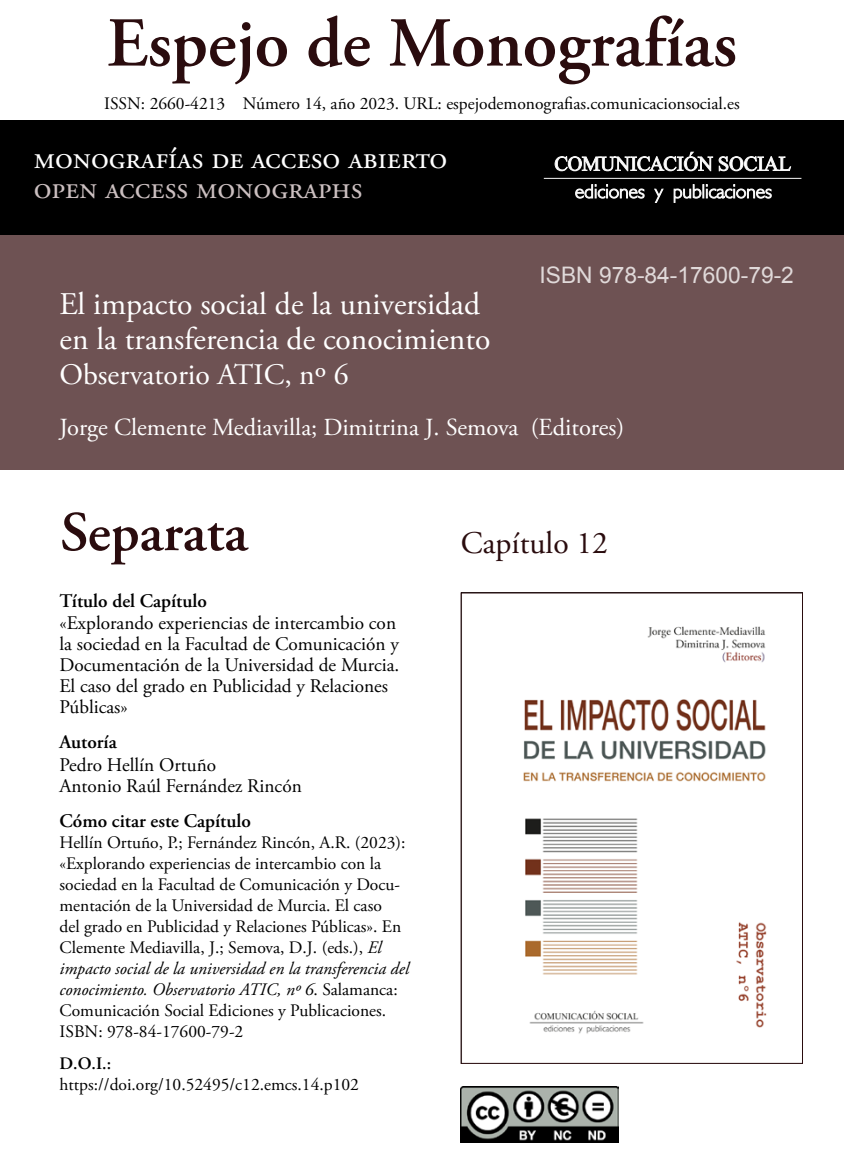
<style>
.page{position:relative;width:844px;height:1166px;background:#fff}
.page>*{position:absolute;margin:0;border:0;box-sizing:border-box;transform-origin:0 0}
.t1{font:600 70px "Adobe Garamond Pro";color:#2a0c0e}
.t2{font:600 56px "Adobe Garamond Pro";color:#2a0c0e}
.t3{font:31.5px/35px "Adobe Garamond Pro";color:#fff}
.t4{font:31.5px "Adobe Garamond Pro";color:#cbbfc0}
.t5{font:31.5px "Adobe Garamond Pro";color:#2a0c0e}
.t6{font:29.75px "Adobe Garamond Pro";letter-spacing:-.005em;color:#fff}
.body{font:24.5px "Adobe Garamond Pro";letter-spacing:-.005em;color:#fff}
.t7{font:22.75px "Arial";color:#e0d9d9}
.OA_etiquetas{font:19.25px/21px "Adobe Garamond Pro";color:#000}
.OA_etiquetas-2{font:600 19.25px "Adobe Garamond Pro";color:#000}
.Autor{font:19.25px "Adobe Garamond Pro";color:#000}
.Autor-2{font:17.5px/21px "Adobe Garamond Pro";color:#000}
.body-2{font:17.5px "Adobe Garamond Pro";color:#000}
.OA_etiquetas-3{font:17.5px "Adobe Garamond Pro";color:#000}
.OA_etiquetas-4{font:600 17.5px "Adobe Garamond Pro";color:#000}
.s1{font-style:italic}
</style>
<div class="page">
<img style="left:523px;top:626px;width:244px;height:408px">
<div style="left:0;top:235px;width:843px;height:235px;background:#6e5253"></div>
<img style="left:461px;top:1087px;width:157px;height:55px">
<div style="left:0;top:120px;width:843px;height:115px;background:#000"></div>
<svg style="left:554px;top:152px;width:236px;height:19px"></svg>
<hr style="left:543px;top:178px;width:258px;height:1px;background:#f6f6f6">
<svg style="left:575px;top:184px;width:196px;height:19px"></svg>
<p class="t1" style="left:107px;top:3px;width:631px">Espejo de Monografías</p>
<p class="body-2" style="left:104px;top:93px;width:637px">ISSN: 2660-4213 Número 14, año 2023. URL: espejodemonografias.comunicacionsocial.es</p>
<p class="t3" style="left:34px;top:141px;width:415px">monografías de acceso abierto</p>
<p class="t4" style="left:34px;top:169px;width:330px">open access monographs</p>
<p class="t7" style="left:539px;top:260px;width:256px">ISBN 978-84-17600-79-2</p>
<p class="t3" style="left:60px;top:288px;width:432px">El impacto social de la universidad en la transferencia de conocimiento</p>
<p class="t6" style="left:60px;top:357px;width:291px">Observatorio ATIC, nº 6</p>
<p class="body" style="left:60px;top:413px;width:566px">Jorge Clemente Mediavilla; Dimitrina J. Semova (Editores)</p>
<p class="t2" style="left:60px;top:500px;width:189px">Separata</p>
<p class="OA_etiquetas-2" style="left:60px;top:589px;width:149px">Título del Capítulo</p>
<p class="OA_etiquetas" style="left:60px;top:613px;width:341px">«Explorando experiencias de intercambio con la sociedad en la Facultad de Comunicación y Documentación de la Universidad de Murcia.<br>El caso del grado en Publicidad y Relaciones Públicas»</p>
<p class="OA_etiquetas-2" style="left:60px;top:731px;width:59px">Autoría</p>
<p class="Autor" style="left:60px;top:753px;width:158px">Pedro Hellín Ortuño</p>
<p class="Autor" style="left:60px;top:774px;width:244px">Antonio Raúl Fernández Rincón</p>
<p class="OA_etiquetas-2" style="left:60px;top:810px;width:193px">Cómo citar este Capítulo</p>
<p class="Autor-2" style="left:60px;top:833px;width:351px">Hellín Ortuño, P.; Fernández Rincón, A.R. (2023): «Explorando experiencias de intercambio con la sociedad en la Facultad de Comunicación y Docu&shy;mentación de la Universidad de Murcia. El caso<br>del grado en Publicidad y Relaciones Públicas». En Clemente Mediavilla, J.; Semova, D.J. (eds.), <span class="s1">El impacto social de la universidad en la transferencia del conocimiento. Observatorio ATIC, nº 6</span>. Salamanca:<br>Comunicación Social Ediciones y Publicaciones.<br>ISBN: 978-84-17600-79-2</p>
<p class="OA_etiquetas-4" style="left:60px;top:1053px;width:53px">D.O.I.:</p>
<p class="OA_etiquetas-3" style="left:60px;top:1073px;width:301px">https://doi.org/10.52495/c12.emcs.14.p102</p>
<p class="t5" style="left:461px;top:524px;width:148px">Capítulo 12</p>
</div>
